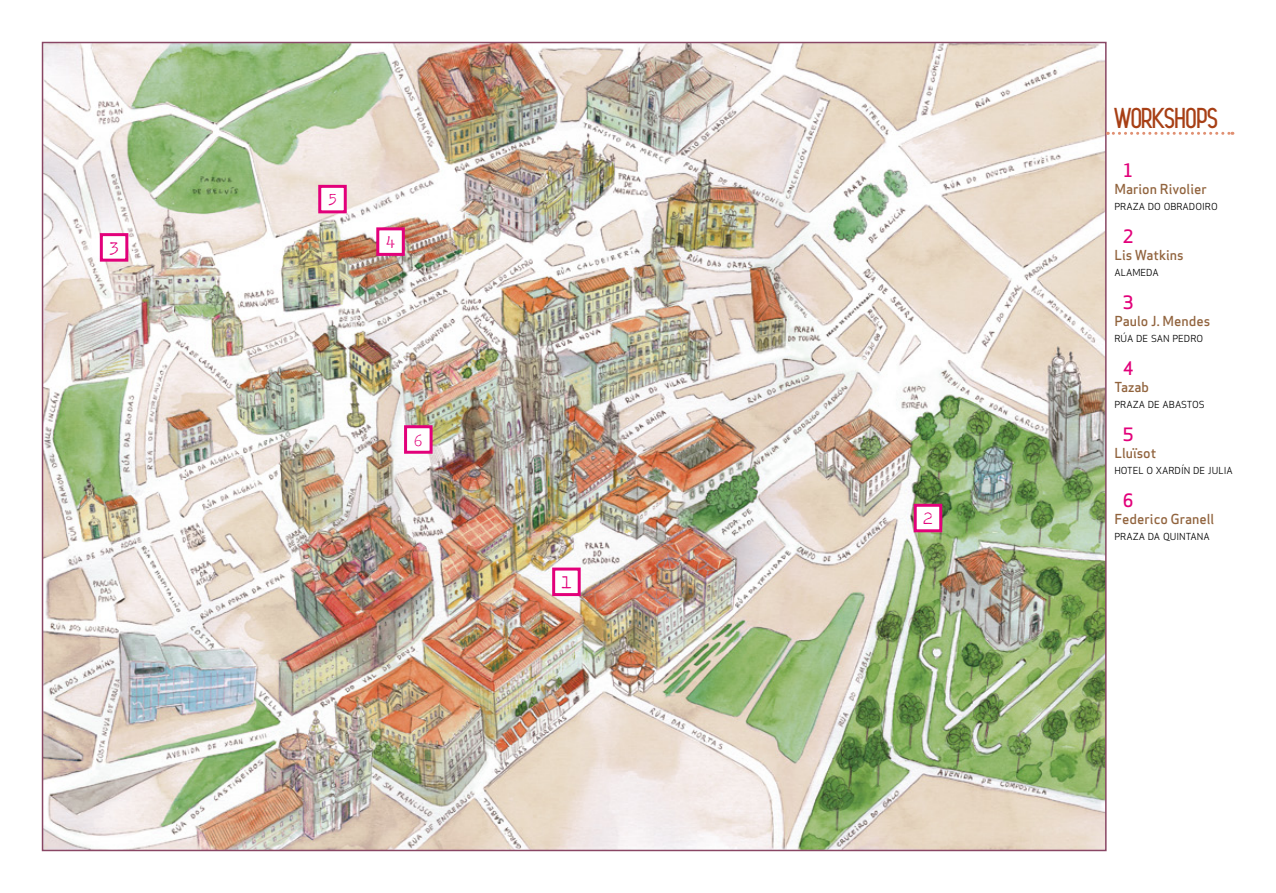
<style>
.page{position:relative;width:1276px;height:893px;background:#fff}
.page>*{position:absolute;margin:0;border:0;box-sizing:border-box;transform-origin:0 0}
.t1{font:700 27px "Leger";color:#a73f15}
.t2{font:18px "Apex Sans Medium T";color:#e2007a}
.t3{font:18px "Traveling Typewriter";color:#e2007a}
.t4{font:13.5px "Apex Sans Medium T";color:#91633d}
.t5{font:9.45px "Apex Sans Book T";color:#000}
</style>
<div class="page">
<img style="left:45px;top:45px;width:1058px;height:803px">
<svg style="left:1107px;top:132px;width:126px;height:3px"></svg>
<div style="left:554px;top:569px;width:25px;height:26px;background:#fff"></div>
<div style="left:552px;top:568px;width:29px;height:28px;border:3px solid #e2007a"></div>
<div style="left:915px;top:505px;width:25px;height:26px;background:#fff"></div>
<div style="left:913px;top:504px;width:29px;height:28px;border:3px solid #e2007a"></div>
<div style="left:101px;top:235px;width:26px;height:25px;background:#fff"></div>
<div style="left:100px;top:233px;width:28px;height:29px;border:3px solid #e2007a"></div>
<div style="left:378px;top:229px;width:25px;height:25px;background:#fff"></div>
<div style="left:376px;top:227px;width:29px;height:29px;border:3px solid #e2007a"></div>
<div style="left:320px;top:186px;width:25px;height:26px;background:#fff"></div>
<div style="left:318px;top:185px;width:29px;height:28px;border:3px solid #e2007a"></div>
<div style="left:405px;top:427px;width:26px;height:25px;background:#fff"></div>
<div style="left:404px;top:425px;width:28px;height:29px;border:3px solid #e2007a"></div>
<h2 class="t3" style="left:329px;top:188px;width:9px">5</h2>
<h2 class="t3" style="left:110px;top:236px;width:10px">3</h2>
<h2 class="t3" style="left:386px;top:230px;width:10px">4</h2>
<h2 class="t3" style="left:414px;top:428px;width:9px">6</h2>
<h2 class="t3" style="left:561px;top:571px;width:12px">1</h2>
<h2 class="t3" style="left:923px;top:507px;width:11px">2</h2>
<h1 class="t1" style="left:1114px;top:102px;width:105px">WORKSHOPS</h1>
<h2 class="t2" style="left:1123px;top:159px;width:12px">1</h2>
<h3 class="t4" style="left:1114px;top:180px;width:94px">Marion Rivolier</h3>
<p class="t5" style="left:1114px;top:201px;width:105px">PRAZA DO OBRADOIRO</p>
<h2 class="t2" style="left:1123px;top:225px;width:12px">2</h2>
<h3 class="t4" style="left:1114px;top:246px;width:71px">Lis Watkins</h3>
<p class="t5" style="left:1114px;top:267px;width:46px">ALAMEDA</p>
<h2 class="t2" style="left:1123px;top:291px;width:12px">3</h2>
<h3 class="t4" style="left:1114px;top:312px;width:97px">Paulo J. Mendes</h3>
<p class="t5" style="left:1114px;top:333px;width:90px">RÚA DE SAN PEDRO</p>
<h2 class="t2" style="left:1123px;top:357px;width:12px">4</h2>
<h3 class="t4" style="left:1114px;top:378px;width:36px">Tazab</h3>
<p class="t5" style="left:1114px;top:399px;width:92px">PRAZA DE ABASTOS</p>
<h2 class="t2" style="left:1123px;top:423px;width:12px">5</h2>
<h3 class="t4" style="left:1114px;top:444px;width:43px">Lluïsot</h3>
<p class="t5" style="left:1114px;top:465px;width:120px">HOTEL O XARDÍN DE JULIA</p>
<h2 class="t2" style="left:1123px;top:489px;width:12px">6</h2>
<h3 class="t4" style="left:1114px;top:510px;width:101px">Federico Granell</h3>
<p class="t5" style="left:1114px;top:531px;width:97px">PRAZA DA QUINTANA</p>
</div>
